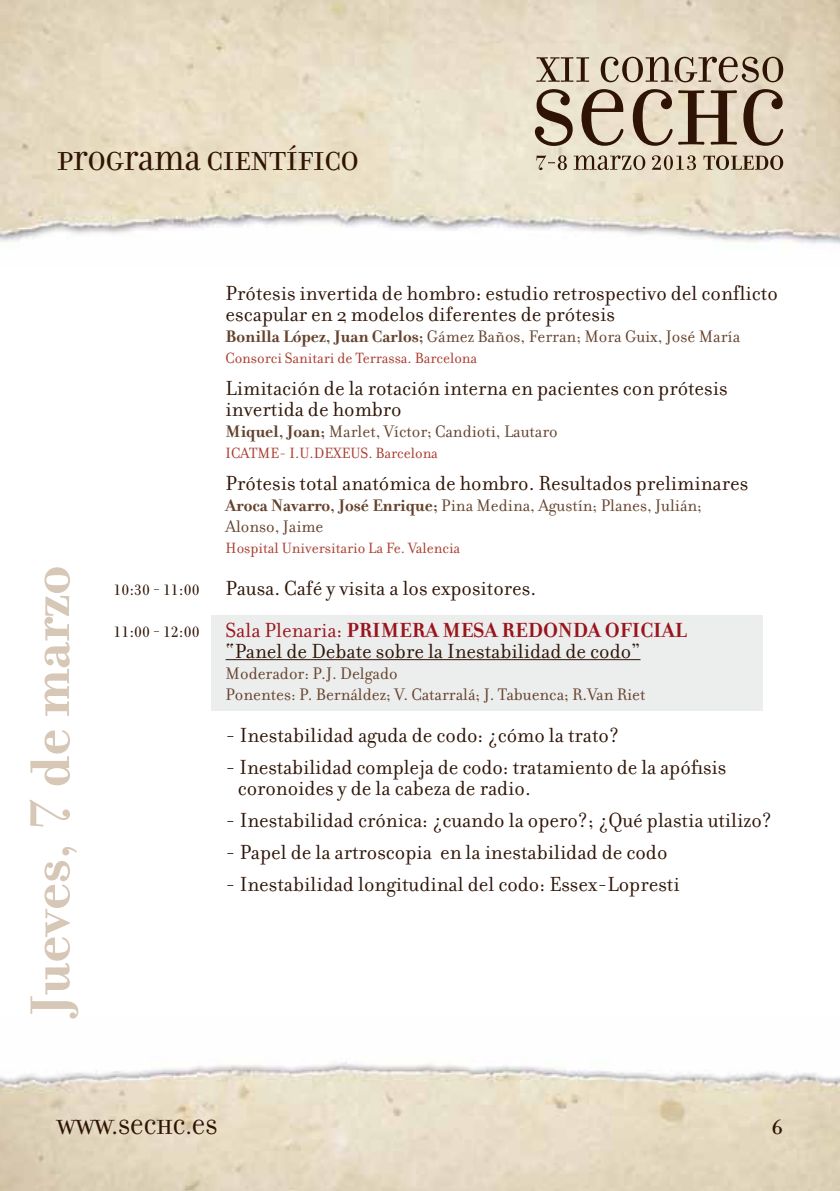
<style>
.page{position:relative;width:840px;height:1191px;background:#fff}
.page>*{position:absolute;margin:0;border:0;box-sizing:border-box;transform-origin:0 0}
.t1{font:700 60px "Filosofia";color:#d7c7b6}
.t2{font:28px "Filosofia Unicase";color:#2f1406}
.t3{font:22px/21px "Filosofia";color:#2f1406}
.t4{font:22px "Filosofia Unicase";color:#2f1406}
.t5{font:18px/21px "Filosofia";color:#65422c}
.t6{font:16px "Filosofia";color:#a7392b}
.s1{font-family:"Filosofia Unicase";font-weight:400}
.s2{font-weight:700}
.s3{font-family:"Filosofia Grand Caps"}
.s4{color:#9a141c}
.s5{font-weight:700;color:#9a141c}
.s6{font-family:"Filosofia";font-size:28px}
</style>
<div class="page">
<div style="left:211px;top:615px;width:551px;height:95px;background:#eceded"></div>
<img style="left:0;top:1061px;width:839px;height:130px">
<img style="left:0;top:0;width:839px;height:246px">
<hr style="left:225px;top:659px;width:415px;height:1px;background:#2f1406">
<svg style="left:536px;top:57px;width:53px;height:25px"></svg>
<svg style="left:600px;top:57px;width:182px;height:25px;background:#af9f8c"></svg>
<svg style="left:534px;top:89px;width:38px;height:57px;background:#a59784"></svg>
<svg style="left:581px;top:89px;width:42px;height:57px;background:#aa9a88"></svg>
<svg style="left:632px;top:89px;width:104px;height:57px;background:#ad9c89"></svg>
<svg style="left:743px;top:89px;width:39px;height:57px;background:#aa9987"></svg>
<svg style="left:536px;top:155px;width:30px;height:15px"></svg>
<svg style="left:573px;top:155px;width:72px;height:15px"></svg>
<svg style="left:651px;top:155px;width:44px;height:15px"></svg>
<svg style="left:703px;top:155px;width:79px;height:15px"></svg>
<p class="t2" style="left:57px;top:145px;width:303px">PROGRAMA CIENTÍFICO</p>
<h1 class="t1" style="left:14px;top:1016px;width:452px;rotate:-90deg">Jueves, <span class="s1">7</span> de marzo</h1>
<p class="t3" style="left:225px;top:282px;width:553px">Prótesis invertida de hombro: estudio retrospectivo del conflicto escapular en 2 modelos diferentes de prótesis</p>
<p class="t5" style="left:225px;top:326px;width:515px"><span class="s2">Bonilla López, Juan Carlos;</span> Gámez Baños, Ferran; Mora Guix, José María</p>
<p class="t6" style="left:225px;top:349px;width:253px">Consorci Sanitari de Terrassa. Barcelona</p>
<p class="t3" style="left:225px;top:377px;width:503px">Limitación de la rotación interna en pacientes con prótesis invertida de hombro</p>
<p class="t5" style="left:225px;top:421px;width:333px"><span class="s2">Miquel, Joan;</span> Marlet, Víctor; Candioti, Lautaro</p>
<p class="t6" style="left:225px;top:444px;width:214px">ICATME- I.U.DEXEUS. Barcelona</p>
<p class="t3" style="left:225px;top:472px;width:524px">Prótesis total anatómica de hombro. Resultados preliminares</p>
<p class="t5" style="left:225px;top:495px;width:477px"><span class="s2">Aroca Navarro, José Enrique;</span> Pina Medina, Agustín; Planes, Julián;<br>Alonso, Jaime</p>
<p class="t6" style="left:225px;top:539px;width:236px">Hospital Universitario La Fe. Valencia</p>
<p class="t3" style="left:113px;top:567px;width:574px;line-height:42px"><span class="s3">10:30 - 11:00</span> Pausa. Café y visita a los expositores.<br><span class="s3">11:00 - 12:00</span> <span class="s4">Sala Plenaria:</span> <span class="s5">PRIMERA MESA REDONDA OFICIAL</span></p>
<p class="t3" style="left:225px;top:640px;width:416px">“Panel de Debate sobre la Inestabilidad de codo”</p>
<p class="t5" style="left:225px;top:663px;width:421px">Moderador: P.J. Delgado<br>Ponentes: P. Bernáldez; V. Catarralá; J. Tabuenca; R.Van Riet</p>
<p class="t3" style="left:225px;top:724px;width:395px">- Inestabilidad aguda de codo: ¿cómo la trato?</p>
<p class="t3" style="left:237px;top:756px;width:490px;text-indent:-12px">- Inestabilidad compleja de codo: tratamiento de la apófisis coronoides y de la cabeza de radio.</p>
<p class="t3" style="left:225px;top:810px;width:547px">- Inestabilidad crónica: ¿cuando la opero?; ¿Qué plastia utilizo?</p>
<p class="t3" style="left:225px;top:842px;width:443px">- Papel de la artroscopia en la inestabilidad de codo</p>
<p class="t3" style="left:225px;top:874px;width:455px">- Inestabilidad longitudinal del codo: Essex-Lopresti</p>
<p class="t4" style="left:57px;top:1114px;width:162px"><span class="s6">6</span>WWW.SECHC.ES</p>
<p class="t4" style="left:771px;top:1114px;width:13px">6</p>
</div>
